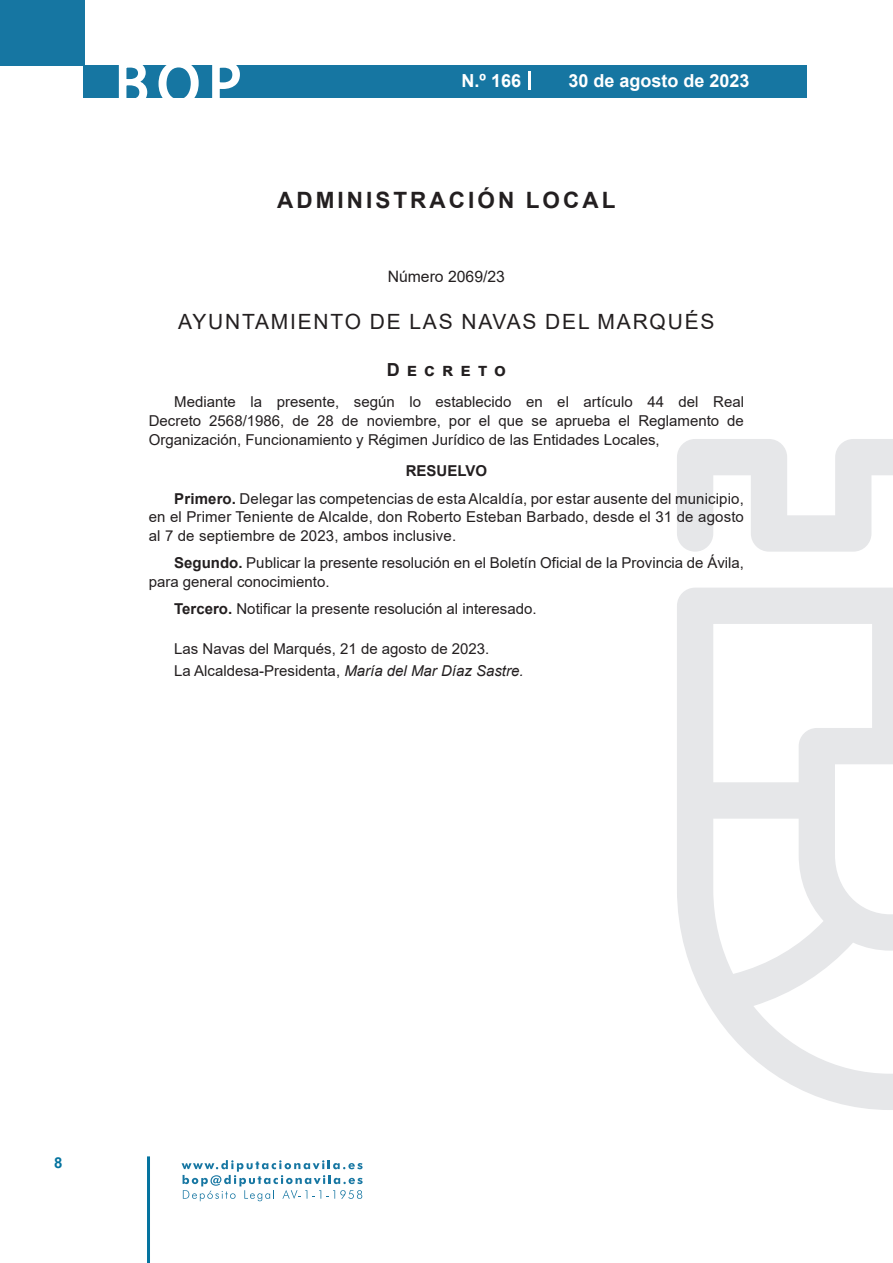
<style>
.page{position:relative;width:893px;height:1263px;background:#fff}
.page>*{position:absolute;margin:0;border:0;box-sizing:border-box;transform-origin:0 0}
.t1{font:500 61.5px "Avant Garde";color:#fff}
.h1__secion{font:700 22.5px "Arial";letter-spacing:.135em;color:#231f20}
.h2__organismo{font:21px "Arial";letter-spacing:.085em;color:#231f20}
.t2{font:700 18px "Arial";color:#fff}
.anuncio{font:700 18px "Arial";letter-spacing:.4em;color:#231f20}
.numero{font:15.75px "Arial";color:#231f20}
.texto_normal{font:15px/18.8px "Arial";color:#231f20;text-align:justify}
.firma{font:15px "Arial";color:#231f20}
.fecha{font:15px "Arial";color:#231f20}
.texto_centrado{font:700 15px "Arial";color:#231f20}
.t3{font:700 15px "Arial";color:#04739f}
.s1{font-weight:700}
.s2{font-style:italic}
</style>
<div class="page">
<div style="left:0;top:0;width:85px;height:65px;background:#1676a2"></div>
<div style="left:84px;top:65px;width:723px;height:33px;background:#1676a2"></div>
<svg style="left:118px;top:65px;width:30px;height:33px"></svg>
<svg style="left:158px;top:65px;width:41px;height:33px"></svg>
<svg style="left:212px;top:65px;width:28px;height:33px"></svg>
<svg style="left:182px;top:1160px;width:181px;height:41px"></svg>
<hr style="left:147px;top:1156px;width:3px;height:107px;background:#04739f">
<svg style="left:529px;top:71px;width:2px;height:19px"></svg>
<svg style="left:677px;top:439px;width:216px;height:671px"></svg>
<h1 class="t1" style="left:115px;top:46px;width:128px">BOP</h1>
<p class="t2" style="left:462px;top:68px;width:61px">N.º 166</p>
<p class="t2" style="left:568px;top:68px;width:183px">30 de agosto de 2023</p>
<p class="h1__secion" style="left:277px;top:184px;width:340px">ADMINISTRACIÓN LOCAL</p>
<p class="numero" style="left:388px;top:266px;width:119px">Número 2069/23</p>
<p class="h2__organismo" style="left:178px;top:307px;width:538px">AYUNTAMIENTO DE LAS NAVAS DEL MARQUÉS</p>
<p class="anuncio" style="left:387px;top:357px;width:121px">Decreto</p>
<p class="texto_normal" style="left:149px;top:392px;width:597px;text-indent:26px">Mediante la presente, según lo establecido en el artículo 44 del Real Decreto 2568/1986, de 28 de noviembre, por el que se aprueba el Reglamento de Organización, Funcionamiento y Régimen Jurídico de las Entidades Locales,</p>
<p class="texto_centrado" style="left:406px;top:460px;width:83px">RESUELVO</p>
<p class="texto_normal" style="left:149px;top:489px;width:597px;text-indent:26px"><span class="s1">Primero.</span> Delegar las competencias de esta Alcaldía, por estar ausente del municipio, en el Primer Teniente de Alcalde, don Roberto Esteban Barbado, desde el 31 de agosto al 7 de septiembre de 2023, ambos inclusive.</p>
<p class="texto_normal" style="left:149px;top:553px;width:597px;text-indent:26px"><span class="s1">Segundo.</span> Publicar la presente resolución en el Boletín Oficial de la Provincia de Ávila, para general conocimiento.</p>
<p class="texto_normal" style="left:174px;top:599px;width:364px"><span class="s1">Tercero.</span> Notificar la presente resolución al interesado.</p>
<p class="fecha" style="left:174px;top:638px;width:317px">Las Navas del Marqués, 21 de agosto de 2023.</p>
<p class="firma" style="left:174px;top:660px;width:351px">La Alcaldesa-Presidenta, <span class="s2">María del Mar Díaz Sastre.</span></p>
<p class="t3" style="left:54px;top:1152px;width:10px">8</p>
</div>
